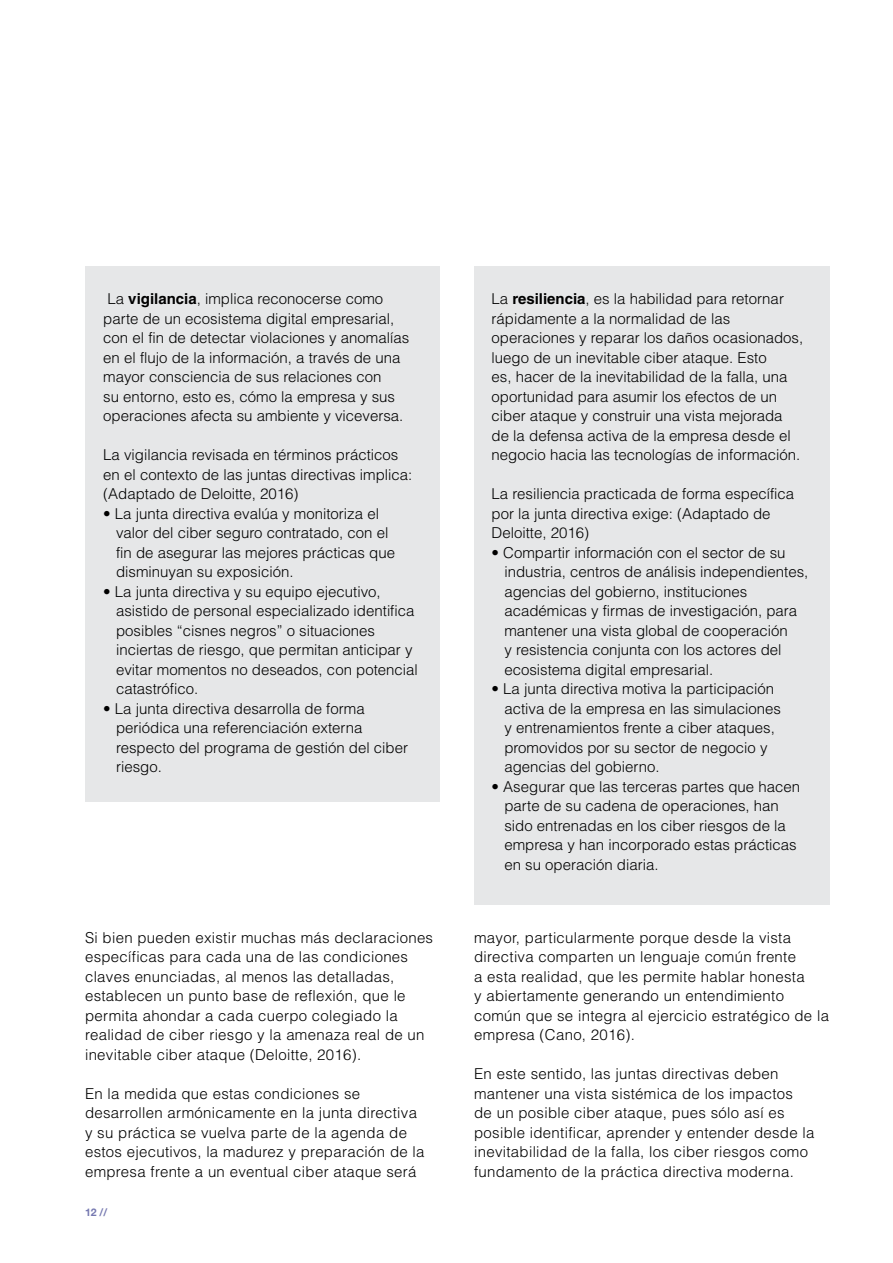
<style>
.page{position:relative;width:893px;height:1263px;background:#fff}
.page>*{position:absolute;margin:0;border:0;box-sizing:border-box;transform-origin:0 0}
.t1{font:300 15px/19.5px "Helvetica LT Std";color:#000}
.t2{font:300 15px/19.5px "Helvetica LT Std";letter-spacing:.02em;color:#000}
.t3{font:700 10.5px "Helvetica Neue";color:#7578b0}
.s1{font-weight:700}
</style>
<div class="page">
<div style="left:474px;top:266px;width:355px;height:639px;background:#e6e7e8"></div>
<div style="left:85px;top:267px;width:354px;height:535px;background:#e6e7e8"></div>
<p class="t1" style="left:103px;top:289px;width:307px">La <span class="s1">vigilancia</span>, implica reconocerse como parte de un ecosistema digital empresarial, con el fin de detectar violaciones y anomalías en el flujo de la información, a través de una mayor consciencia de sus relaciones con<br>su entorno, esto es, cómo la empresa y sus operaciones afecta su ambiente y viceversa.</p>
<p class="t1" style="left:103px;top:445px;width:311px">La vigilancia revisada en términos prácticos en el contexto de las juntas directivas implica: (Adaptado de Deloitte, 2016)</p>
<p class="t1" style="left:116px;top:504px;width:280px;text-indent:-13px">• La junta directiva evalúa y monitoriza el valor del ciber seguro contratado, con el fin de asegurar las mejores prácticas que disminuyan su exposición.</p>
<p class="t1" style="left:116px;top:582px;width:303px;text-indent:-13px">• La junta directiva y su equipo ejecutivo, asistido de personal especializado identifica posibles “cisnes negros” o situaciones inciertas de riesgo, que permitan anticipar y evitar momentos no deseados, con potencial catastrófico.</p>
<p class="t1" style="left:116px;top:699px;width:294px;text-indent:-13px">• La junta directiva desarrolla de forma periódica una referenciación externa respecto del programa de gestión del ciber riesgo.</p>
<p class="t2" style="left:85px;top:928px;width:350px">Si bien pueden existir muchas más declaraciones específicas para cada una de las condiciones claves enunciadas, al menos las detalladas, establecen un punto base de reflexión, que le permita ahondar a cada cuerpo colegiado la realidad de ciber riesgo y la amenaza real de un inevitable ciber ataque (Deloitte, 2016).</p>
<p class="t2" style="left:85px;top:1084px;width:341px">En la medida que estas condiciones se desarrollen armónicamente en la junta directiva y su práctica se vuelva parte de la agenda de estos ejecutivos, la madurez y preparación de la empresa frente a un eventual ciber ataque será</p>
<p class="t3" style="left:85px;top:1204px;width:24px">12 //</p>
<p class="t1" style="left:492px;top:289px;width:313px">La <span class="s1">resiliencia</span>, es la habilidad para retornar rápidamente a la normalidad de las operaciones y reparar los daños ocasionados, luego de un inevitable ciber ataque. Esto<br>es, hacer de la inevitabilidad de la falla, una oportunidad para asumir los efectos de un ciber ataque y construir una vista mejorada de la defensa activa de la empresa desde el negocio hacia las tecnologías de información.</p>
<p class="t1" style="left:492px;top:484px;width:304px">La resiliencia practicada de forma específica por la junta directiva exige: (Adaptado de<br>Deloitte, 2016)</p>
<p class="t1" style="left:504px;top:543px;width:306px;text-indent:-13px">• Compartir información con el sector de su industria, centros de análisis independientes, agencias del gobierno, instituciones académicas y firmas de investigación, para mantener una vista global de cooperación<br>y resistencia conjunta con los actores del ecosistema digital empresarial.</p>
<p class="t1" style="left:504px;top:679px;width:278px;text-indent:-13px">• La junta directiva motiva la participación activa de la empresa en las simulaciones y entrenamientos frente a ciber ataques, promovidos por su sector de negocio y agencias del gobierno.</p>
<p class="t1" style="left:504px;top:777px;width:297px;text-indent:-13px">• Asegurar que las terceras partes que hacen parte de su cadena de operaciones, han sido entrenadas en los ciber riesgos de la empresa y han incorporado estas prácticas en su operación diaria.</p>
<p class="t2" style="left:474px;top:928px;width:356px">mayor, particularmente porque desde la vista directiva comparten un lenguaje común frente<br>a esta realidad, que les permite hablar honesta<br>y abiertamente generando un entendimiento común que se integra al ejercicio estratégico de la empresa (Cano, 2016).</p>
<p class="t2" style="left:474px;top:1064px;width:342px">En este sentido, las juntas directivas deben mantener una vista sistémica de los impactos de un posible ciber ataque, pues sólo así es posible identificar, aprender y entender desde la inevitabilidad de la falla, los ciber riesgos como fundamento de la práctica directiva moderna.</p>
</div>
